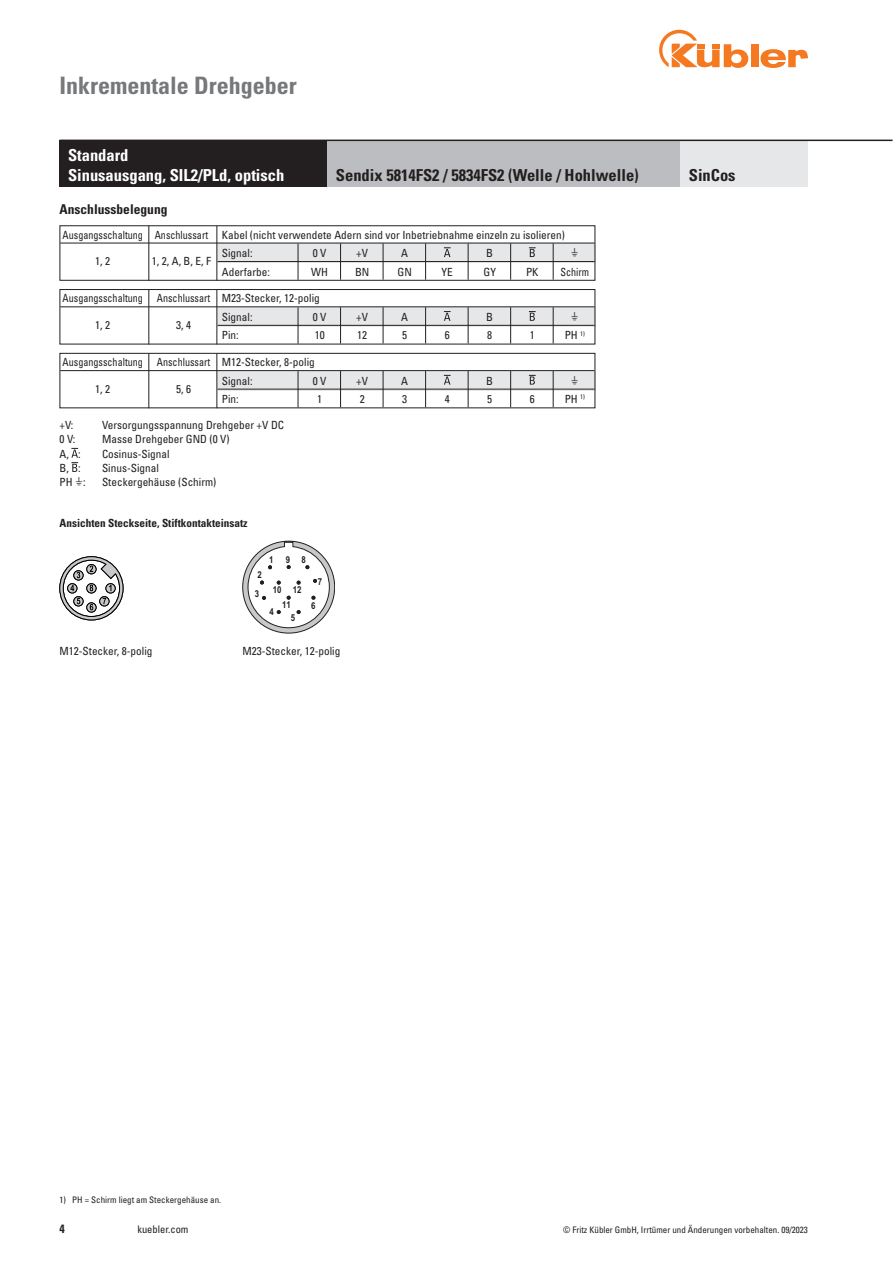
<style>
.page{position:relative;width:893px;height:1263px;background:#fff}
.page>*{position:absolute;margin:0;border:0;box-sizing:border-box;transform-origin:0 0}
.t1{font:700 condensed 24px "Univers LT Std";color:#76787b}
.t2{font:700 condensed 16.5px "Univers LT Std";color:#231f20}
.t3{font:700 condensed 16.5px/19.8px "Univers LT Std";color:#fff}
.t4{font:700 condensed 13.5px "Univers LT Std";color:#231f20}
.t5{font:13.5px "Kuebler";color:#231f20}
.t6{font:700 condensed 12px "Univers LT Std";color:#231f20}
.t7{font:condensed 11.25px "Univers LT Std";color:#231f20}
.t8{font:condensed 11.25px/18.5px "Univers LT Std";color:#231f20;scale:.9 1}
.t9{font:700 condensed 11.25px "Univers LT Std";color:#231f20}
.t10{font:condensed 10.5px "Univers LT Std";color:#231f20}
.t11{font:700 9.6px/19px "Arial Narrow";color:#231f20}
.t12{font:condensed 9px "Univers LT Std";color:#231f20}
.s1{font-family:"Kuebler";font-stretch:normal;font-size:13.5px}
</style>
<div class="page">
<div style="left:751px;top:44px;width:7px;height:23px;background:#f47921"></div>
<svg style="left:760px;top:49px;width:48px;height:19px"></svg>
<svg style="left:659px;top:30px;width:89px;height:38px"></svg>
<svg style="left:242px;top:541px;width:93px;height:92px"></svg>
<svg style="left:60px;top:556px;width:63px;height:64px"></svg>
<div style="left:680px;top:140px;width:128px;height:47px;background:#e6e7e9"></div>
<div style="left:60px;top:140px;width:267px;height:47px;background:#231f20"></div>
<div style="left:327px;top:140px;width:353px;height:47px;background:#bcbdc0"></div>
<div style="left:217px;top:244px;width:378px;height:19px;background:#e6e7e9"></div>
<div style="left:217px;top:307px;width:378px;height:20px;background:#e6e7e9"></div>
<div style="left:217px;top:371px;width:378px;height:19px;background:#e6e7e9"></div>
<hr style="left:60px;top:243px;width:535px;height:1px;background:#231f20">
<hr style="left:218px;top:261px;width:377px;height:1px;background:#231f20">
<svg style="left:444px;top:247px;width:7px;height:10px"></svg>
<svg style="left:529px;top:247px;width:7px;height:10px"></svg>
<div style="left:60px;top:225px;width:535px;height:56px;border:1px solid #231f20"></div>
<hr style="left:60px;top:307px;width:535px;height:1px;background:#231f20">
<hr style="left:218px;top:325px;width:377px;height:1px;background:#231f20">
<svg style="left:444px;top:311px;width:7px;height:10px"></svg>
<svg style="left:529px;top:311px;width:7px;height:10px"></svg>
<div style="left:60px;top:289px;width:535px;height:55px;border:1px solid #231f20"></div>
<hr style="left:60px;top:370px;width:535px;height:1px;background:#231f20">
<hr style="left:218px;top:389px;width:377px;height:1px;background:#231f20">
<svg style="left:444px;top:375px;width:7px;height:10px"></svg>
<svg style="left:529px;top:375px;width:7px;height:10px"></svg>
<div style="left:60px;top:353px;width:535px;height:55px;border:1px solid #231f20"></div>
<hr style="left:298px;top:244px;width:1px;height:36px;background:#231f20">
<hr style="left:298px;top:307px;width:1px;height:37px;background:#231f20">
<hr style="left:298px;top:371px;width:1px;height:36px;background:#231f20">
<hr style="left:340px;top:243px;width:1px;height:37px;background:#231f20">
<hr style="left:340px;top:307px;width:1px;height:36px;background:#231f20">
<hr style="left:340px;top:371px;width:1px;height:36px;background:#231f20">
<hr style="left:383px;top:243px;width:1px;height:37px;background:#231f20">
<hr style="left:383px;top:307px;width:1px;height:36px;background:#231f20">
<hr style="left:383px;top:371px;width:1px;height:36px;background:#231f20">
<hr style="left:425px;top:243px;width:1px;height:37px;background:#231f20">
<hr style="left:425px;top:307px;width:1px;height:36px;background:#231f20">
<hr style="left:425px;top:371px;width:1px;height:36px;background:#231f20">
<hr style="left:468px;top:243px;width:1px;height:37px;background:#231f20">
<hr style="left:468px;top:307px;width:1px;height:36px;background:#231f20">
<hr style="left:468px;top:371px;width:1px;height:36px;background:#231f20">
<hr style="left:510px;top:243px;width:1px;height:37px;background:#231f20">
<hr style="left:510px;top:307px;width:1px;height:36px;background:#231f20">
<hr style="left:510px;top:371px;width:1px;height:36px;background:#231f20">
<hr style="left:553px;top:243px;width:1px;height:37px;background:#231f20">
<hr style="left:553px;top:307px;width:1px;height:36px;background:#231f20">
<hr style="left:553px;top:371px;width:1px;height:36px;background:#231f20">
<hr style="left:216px;top:226px;width:1px;height:55px;background:#231f20">
<hr style="left:216px;top:290px;width:1px;height:54px;background:#231f20">
<hr style="left:216px;top:353px;width:1px;height:55px;background:#231f20">
<hr style="left:148px;top:226px;width:1px;height:55px;background:#231f20">
<hr style="left:148px;top:290px;width:1px;height:54px;background:#231f20">
<hr style="left:148px;top:353px;width:1px;height:55px;background:#231f20">
<svg style="left:71px;top:448px;width:7px;height:24px"></svg>
<hr style="left:60px;top:140px;width:832px;height:1px;background:#231f20">
<h1 class="t1" style="left:60px;top:71px;width:239px">Inkrementale Drehgeber</h1>
<h2 class="t3" style="left:68px;top:145px;width:218px">Standard<br>Sinusausgang, SIL2/PLd, optisch</h2>
<h2 class="t2" style="left:336px;top:165px;width:304px">Sendix 5814FS2 / 5834FS2 (Welle / Hohlwelle)</h2>
<p class="t4" style="left:60px;top:201px;width:109px">Anschlussbelegung</p>
<p class="t8" style="left:222px;top:225px;width:383px;text-indent:-159px">Ausgangsschaltung Anschlussart Kabel (nicht verwendete Adern sind vor Inbetriebnahme einzeln zu isolieren)<br>Signal:</p>
<p class="t7" style="left:313px;top:246px;width:15px">0 V</p>
<p class="t7" style="left:356px;top:246px;width:13px">+V</p>
<p class="t7" style="left:401px;top:246px;width:8px">A</p>
<p class="t7" style="left:486px;top:246px;width:8px">B</p>
<p class="t5" style="left:571px;top:244px;width:10px">H</p>
<p class="t7" style="left:95px;top:254px;width:16px">1, 2</p>
<p class="t7" style="left:152px;top:254px;width:61px">1, 2, A, B, E, F</p>
<p class="t7" style="left:222px;top:264px;width:50px">Aderfarbe:</p>
<p class="t7" style="left:311px;top:264px;width:18px">WH</p>
<p class="t7" style="left:355px;top:264px;width:16px">BN</p>
<p class="t7" style="left:398px;top:264px;width:16px">GN</p>
<p class="t7" style="left:442px;top:264px;width:13px">YE</p>
<p class="t7" style="left:483px;top:264px;width:14px">GY</p>
<p class="t7" style="left:526px;top:264px;width:14px">PK</p>
<p class="t8" style="left:560px;top:262px;width:33px">Schirm</p>
<p class="t8" style="left:222px;top:289px;width:110px;text-indent:-159px">Ausgangsschaltung Anschlussart M23-Stecker, 12-polig<br>Signal:</p>
<p class="t7" style="left:313px;top:310px;width:15px">0 V</p>
<p class="t7" style="left:356px;top:310px;width:13px">+V</p>
<p class="t7" style="left:401px;top:310px;width:8px">A</p>
<p class="t7" style="left:486px;top:310px;width:8px">B</p>
<p class="t5" style="left:571px;top:308px;width:10px">H</p>
<p class="t7" style="left:95px;top:318px;width:16px">1, 2</p>
<p class="t7" style="left:176px;top:318px;width:16px">3, 4</p>
<p class="t7" style="left:222px;top:328px;width:18px">Pin:</p>
<p class="t7" style="left:315px;top:328px;width:11px">10</p>
<p class="t7" style="left:357px;top:328px;width:11px">12</p>
<p class="t7" style="left:402px;top:328px;width:6px">5</p>
<p class="t7" style="left:445px;top:328px;width:6px">6</p>
<p class="t7" style="left:487px;top:328px;width:6px">8</p>
<p class="t7" style="left:530px;top:328px;width:6px">1</p>
<p class="t7" style="left:565px;top:328px;width:22px">PH <sup>1)</sup></p>
<p class="t8" style="left:222px;top:353px;width:105px;text-indent:-159px">Ausgangsschaltung Anschlussart M12-Stecker, 8-polig<br>Signal:</p>
<p class="t7" style="left:313px;top:373px;width:15px">0 V</p>
<p class="t7" style="left:356px;top:373px;width:13px">+V</p>
<p class="t7" style="left:401px;top:373px;width:8px">A</p>
<p class="t7" style="left:486px;top:373px;width:8px">B</p>
<p class="t5" style="left:571px;top:372px;width:10px">H</p>
<p class="t7" style="left:95px;top:381px;width:16px">1, 2</p>
<p class="t7" style="left:176px;top:381px;width:16px">5, 6</p>
<p class="t7" style="left:222px;top:392px;width:18px">Pin:</p>
<p class="t7" style="left:317px;top:392px;width:6px">1</p>
<p class="t7" style="left:360px;top:392px;width:6px">2</p>
<p class="t7" style="left:402px;top:392px;width:6px">3</p>
<p class="t7" style="left:445px;top:392px;width:6px">4</p>
<p class="t7" style="left:487px;top:392px;width:6px">5</p>
<p class="t7" style="left:530px;top:392px;width:6px">6</p>
<p class="t7" style="left:565px;top:392px;width:22px">PH <sup>1)</sup></p>
<p class="t7" style="left:60px;top:418px;width:15px">+V:</p>
<p class="t7" style="left:102px;top:418px;width:184px">Versorgungsspannung Drehgeber +V DC</p>
<p class="t7" style="left:60px;top:432px;width:17px">0 V:</p>
<p class="t7" style="left:102px;top:432px;width:129px">Masse Drehgeber GND (0 V)</p>
<p class="t7" style="left:60px;top:446px;width:23px">A, :</p>
<p class="t7" style="left:102px;top:446px;width:69px">Cosinus-Signal</p>
<p class="t7" style="left:60px;top:461px;width:23px">B, :</p>
<p class="t7" style="left:102px;top:461px;width:58px">Sinus-Signal</p>
<p class="t7" style="left:60px;top:475px;width:28px">PH <span class="s1">H</span>:</p>
<p class="t7" style="left:102px;top:475px;width:116px">Steckergehäuse (Schirm)</p>
<p class="t9" style="left:60px;top:516px;width:190px">Ansichten Steckseite, Stiftkontakteinsatz</p>
<p class="t11" style="left:255px;top:564px;width:8px">2<br>3</p>
<p class="t11" style="left:286px;top:550px;width:22px">9 8</p>
<p class="t11" style="left:273px;top:580px;width:30px">10 12</p>
<p class="t11" style="left:269px;top:550px;width:6px">1</p>
<p class="t11" style="left:318px;top:572px;width:6px">7</p>
<p class="t11" style="left:270px;top:602px;width:6px">4</p>
<p class="t11" style="left:282px;top:594px;width:10px">11</p>
<p class="t11" style="left:291px;top:607px;width:6px">5</p>
<p class="t11" style="left:311px;top:595px;width:6px">6</p>
<p class="t7" style="left:60px;top:643px;width:94px">M12-Stecker, 8-polig</p>
<p class="t7" style="left:242px;top:643px;width:99px">M23-Stecker, 12-polig</p>
<h2 class="t2" style="left:689px;top:165px;width:48px">SinCos</h2>
<p class="t12" style="left:60px;top:1194px;width:163px">1) PH = Schirm liegt am Steckergehäuse an.</p>
<p class="t6" style="left:60px;top:1221px;width:7px">4</p>
<p class="t10" style="left:137px;top:1223px;width:53px">kuebler.com</p>
<p class="t12" style="left:563px;top:1224px;width:246px">© Fritz Kübler GmbH, Irrtümer und Änderungen vorbehalten. 09/2023</p>
</div>
